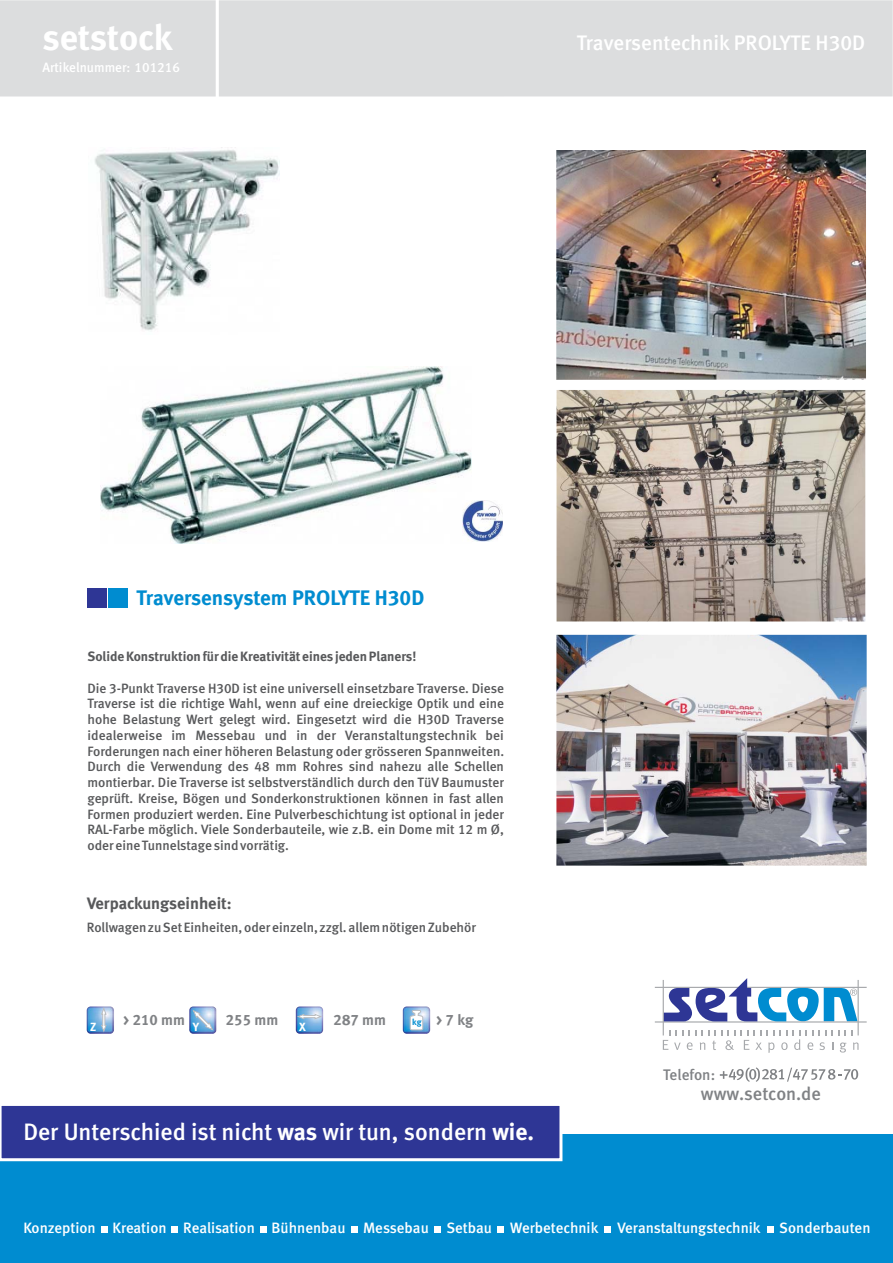
<style>
.page{position:relative;width:893px;height:1263px;background:#fff}
.page>*{position:absolute;margin:0;border:0;box-sizing:border-box;transform-origin:0 0}
.t1{font:36px "Meta Bold LF";color:#fff}
.t2{font:23.7px "Meta Medium LF";color:#fff}
.t3{font:21px "Meta Medium LF";color:#fff}
.t4{font:21px "Meta Bold LF";color:#008cd0}
.t5{font:18.45px "Meta Medium LF";color:#808285}
.t6{font:16.5px "Meta Bold LF";color:#58595b}
.t7{font:15.3px "Meta Medium LF";color:#808285}
.t8{font:15px "Meta Medium LF";color:#fff}
.t9{font:15px "Meta Bold LF";color:#808285}
.t10{font:13.5px/15.8px "Meta Medium LF";color:#58595b;text-align:justify}
.t11{font:13.5px "Meta Bold LF";color:#58595b}
.t12{font:13.5px "Meta Medium LF";color:#fff}
.t13{font:11.85px "Meta Bold LF";color:#fff}
.s1{font-size:8.7px;color:#008cd0}
.s2{font-family:"Meta Bold LF"}
</style>
<div class="page">
<div style="left:0;top:1134px;width:893px;height:128px;background:#008cd0"></div>
<svg style="left:0;top:1105px;width:562px;height:56px;background:#3d449c"></svg>
<svg style="left:172px;top:1226px;width:6px;height:6px"></svg>
<svg style="left:101px;top:1226px;width:6px;height:6px"></svg>
<svg style="left:260px;top:1226px;width:6px;height:6px"></svg>
<svg style="left:351px;top:1226px;width:6px;height:6px"></svg>
<div style="left:434px;top:1226px;width:7px;height:6px;background:#fff"></div>
<svg style="left:605px;top:1226px;width:6px;height:6px"></svg>
<svg style="left:498px;top:1226px;width:6px;height:6px"></svg>
<svg style="left:767px;top:1226px;width:6px;height:6px"></svg>
<svg style="left:655px;top:978px;width:212px;height:75px"></svg>
<svg style="left:720px;top:1067px;width:138px;height:15px"></svg>
<div style="left:0;top:0;width:893px;height:97px;background:#dcddde"></div>
<div style="left:87px;top:588px;width:20px;height:19px;background:#2e3695"></div>
<div style="left:109px;top:588px;width:19px;height:19px;background:#008cd0"></div>
<img style="left:94px;top:150px;width:185px;height:181px">
<img style="left:87px;top:1006px;width:27px;height:28px">
<svg style="left:101px;top:1008px;width:5px;height:24px"></svg>
<img style="left:296px;top:1006px;width:27px;height:28px">
<svg style="left:298px;top:1014px;width:24px;height:5px"></svg>
<img style="left:189px;top:1006px;width:28px;height:28px">
<svg style="left:193px;top:1010px;width:20px;height:20px"></svg>
<img style="left:403px;top:1006px;width:27px;height:28px">
<svg style="left:410px;top:1010px;width:13px;height:20px"></svg>
<img style="left:101px;top:366px;width:370px;height:178px">
<img style="left:462px;top:501px;width:41px;height:41px">
<img style="left:556px;top:150px;width:311px;height:716px">
<h1 class="t1" style="left:42px;top:24px;width:131px">setstock</h1>
<p class="t12" style="left:42px;top:63px;width:139px">Artikelnummer: 101216</p>
<h3 class="t3" style="left:577px;top:35px;width:290px">Traversentechnik PROLYTE H30D</h3>
<h3 class="t4" style="left:136px;top:589px;width:289px">Traversensystem PROLYTE H30D</h3>
<p class="t11" style="left:87px;top:651px;width:330px">Solide Konstruktion für die Kreativität eines jeden Planers!</p>
<p class="t10" style="left:87px;top:681px;width:418px">Die 3-Punkt Traverse H30D ist eine universell einsetzbare Traverse. Diese Traverse ist die richtige Wahl, wenn auf eine dreieckige Optik und eine hohe Belastung Wert gelegt wird. Eingesetzt wird die H30D Traverse idealerweise im Messebau und in der Veranstaltungstechnik bei Forderungen nach einer höheren Belastung oder grösseren Spannweiten.<br>Durch die Verwendung des 48 mm Rohres sind nahezu alle Schellen montierbar. Die Traverse ist selbstverständlich durch den TüV Baumuster geprüft. Kreise, Bögen und Sonderkonstruktionen können in fast allen Formen produziert werden. Eine Pulverbeschichtung ist optional in jeder RAL-Farbe möglich. Viele Sonderbauteile, wie z.B. ein Dome mit 12 m Ø, oder eine Tunnelstage sind vorrätig.</p>
<p class="t6" style="left:87px;top:897px;width:146px">Verpackungseinheit:</p>
<p class="t10" style="left:87px;top:920px;width:391px">Rollwagen zu Set Einheiten, oder einzeln, zzgl. allem nötigen Zubehör</p>
<p class="t9" style="left:123px;top:1014px;width:63px">&gt; 210 mm</p>
<p class="t9" style="left:226px;top:1014px;width:54px">255 mm</p>
<p class="t9" style="left:334px;top:1014px;width:54px">287 mm</p>
<p class="t9" style="left:412px;top:1014px;width:63px"><span class="s1">kg</span> &gt; 7 kg</p>
<p class="t13" style="left:90px;top:1023px;width:8px">Z</p>
<p class="t13" style="left:193px;top:1023px;width:8px">Y</p>
<p class="t13" style="left:299px;top:1023px;width:8px">X</p>
<h2 class="t2" style="left:23px;top:1123px;width:512px">Der Unterschied ist nicht <span class="s2">was</span> wir tun, sondern <span class="s2">wie.</span></h2>
<p class="t7" style="left:663px;top:1068px;width:53px">Telefon:</p>
<h3 class="t5" style="left:701px;top:1086px;width:121px">www.setcon.de</h3>
<p class="t8" style="left:23px;top:1222px;width:576px">Konzeption Kreation Realisation Bühnenbau Messebau Setbau Werbetechnik</p>
<p class="t8" style="left:618px;top:1222px;width:144px">Veranstaltungstechnik</p>
<p class="t8" style="left:779px;top:1222px;width:93px">Sonderbauten</p>
</div>
